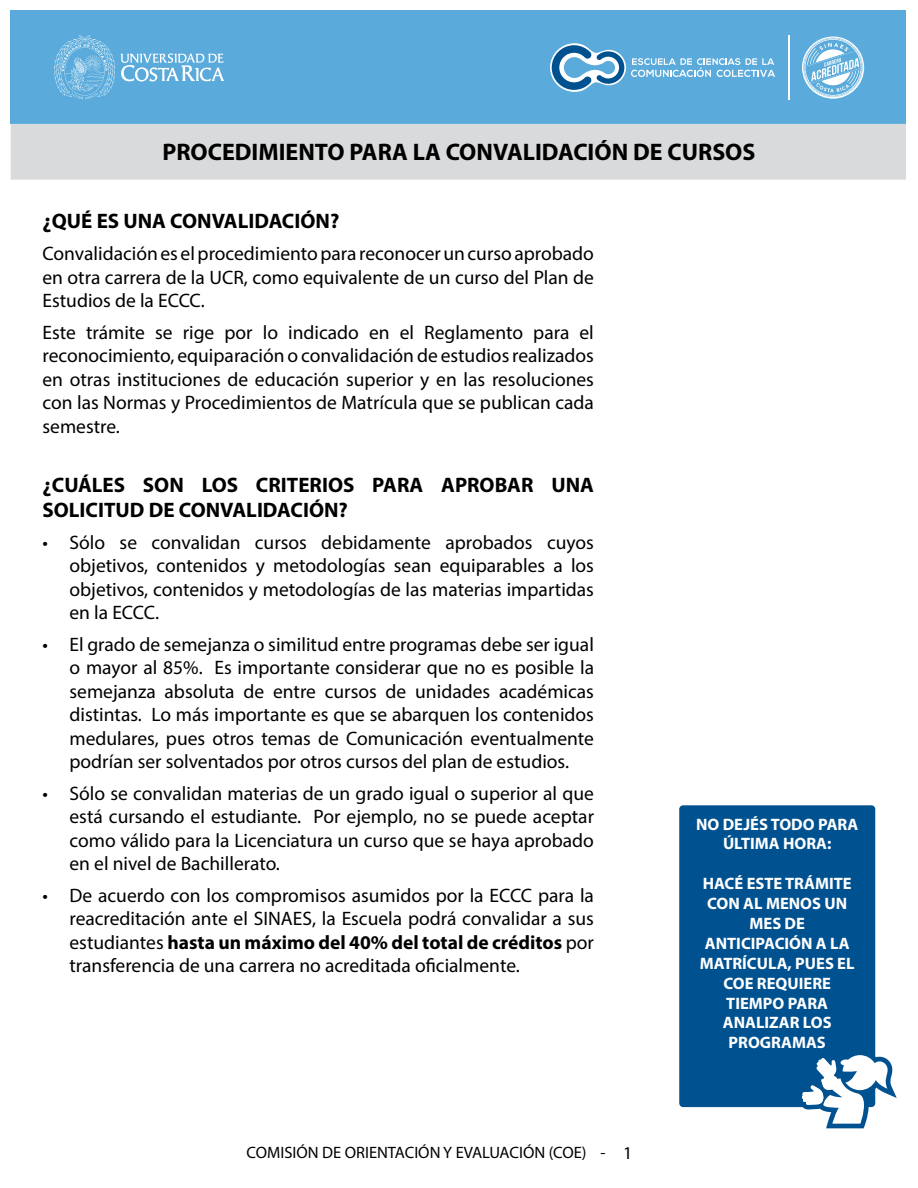
<style>
.page{position:relative;width:918px;height:1188px;background:#fff}
.page>*{position:absolute;margin:0;border:0;box-sizing:border-box;transform-origin:0 0}
.t1{font:700 24px "Myriad Pro";color:#000}
.t2{font:700 21px/25.2px "Myriad Pro";color:#000}
.t3{font:19.5px/23.4px "Myriad Pro";color:#000;text-align:justify}
.t4{font:700 16.5px/20px "Myriad Pro";color:#fff;text-align:center}
.t5{font:16.5px "Myriad Pro";color:#000}
.s1{font-weight:700}
.s2{font-size:18px}
</style>
<div class="page">
<div style="left:11px;top:11px;width:895px;height:113px;background:#5aabdb"></div>
<div style="left:11px;top:124px;width:895px;height:56px;background:#d9dadb"></div>
<hr style="left:788px;top:35px;width:1px;height:65px;background:#fff">
<svg style="left:121px;top:53px;width:103px;height:28px"></svg>
<svg style="left:54px;top:35px;width:61px;height:64px"></svg>
<svg style="left:802px;top:37px;width:62px;height:62px"></svg>
<svg style="left:550px;top:43px;width:225px;height:49px"></svg>
<div style="left:679px;top:805px;width:196px;height:302px;background:#005190;border-radius:4px"></div>
<svg style="left:797px;top:1050px;width:100px;height:78px"></svg>
<p class="t1" style="left:163px;top:136px;width:594px">PROCEDIMIENTO PARA LA CONVALIDACIÓN DE CURSOS</p>
<p class="t2" style="left:43px;top:208px;width:298px">¿QUÉ ES UNA CONVALIDACIÓN?</p>
<p class="t3" style="left:43px;top:242px;width:553px">Convalidación es el procedimiento para reconocer un curso aprobado en otra carrera de la UCR, como equivalente de un curso del Plan de Estudios de la ECCC.</p>
<p class="t3" style="left:43px;top:320px;width:553px">Este trámite se rige por lo indicado en el Reglamento para el reconocimiento, equiparación o convalidación de estudios realizados en otras instituciones de educación superior y en las resoluciones con las Normas y Procedimientos de Matrícula que se publican cada semestre.</p>
<p class="t2" style="left:43px;top:471px;width:553px">¿CUÁLES SON LOS CRITERIOS PARA APROBAR UNA<br>SOLICITUD DE CONVALIDACIÓN?</p>
<p class="t3" style="left:70px;top:530px;width:526px;text-indent:-27px">• Sólo se convalidan cursos debidamente aprobados cuyos objetivos, contenidos y metodologías sean equiparables a los objetivos, contenidos y metodologías de las materias impartidas en la ECCC.</p>
<p class="t3" style="left:70px;top:632px;width:526px;text-indent:-27px">• El grado de semejanza o similitud entre programas debe ser igual o mayor al 85%. Es importante considerar que no es posible la semejanza absoluta de entre cursos de unidades académicas distintas. Lo más importante es que se abarquen los contenidos medulares, pues otros temas de Comunicación eventualmente podrían ser solventados por otros cursos del plan de estudios.</p>
<p class="t3" style="left:70px;top:781px;width:526px;text-indent:-27px">• Sólo se convalidan materias de un grado igual o superior al que está cursando el estudiante. Por ejemplo, no se puede aceptar como válido para la Licenciatura un curso que se haya aprobado en el nivel de Bachillerato.</p>
<p class="t3" style="left:70px;top:883px;width:526px;text-indent:-27px">• De acuerdo con los compromisos asumidos por la ECCC para la reacreditación ante el SINAES, la Escuela podrá convalidar a sus estudiantes <span class="s1">hasta un máximo del 40% del total de créditos</span> por transferencia de una carrera no acreditada oficialmente.</p>
<p class="t5" style="left:247px;top:1142px;width:387px">COMISIÓN DE ORIENTACIÓN Y EVALUACIÓN (COE) - <span class="s2">1</span></p>
<p class="t4" style="left:696px;top:814px;width:164px">NO DEJÉS TODO PARA<br>ÚLTIMA HORA:</p>
<p class="t4" style="left:700px;top:873px;width:156px">HACÉ ESTE TRÁMITE<br>CON AL MENOS UN<br>MES DE<br>ANTICIPACIÓN A LA<br>MATRÍCULA, PUES EL<br>COE REQUIERE<br>TIEMPO PARA<br>ANALIZAR LOS<br>PROGRAMAS</p>
</div>
